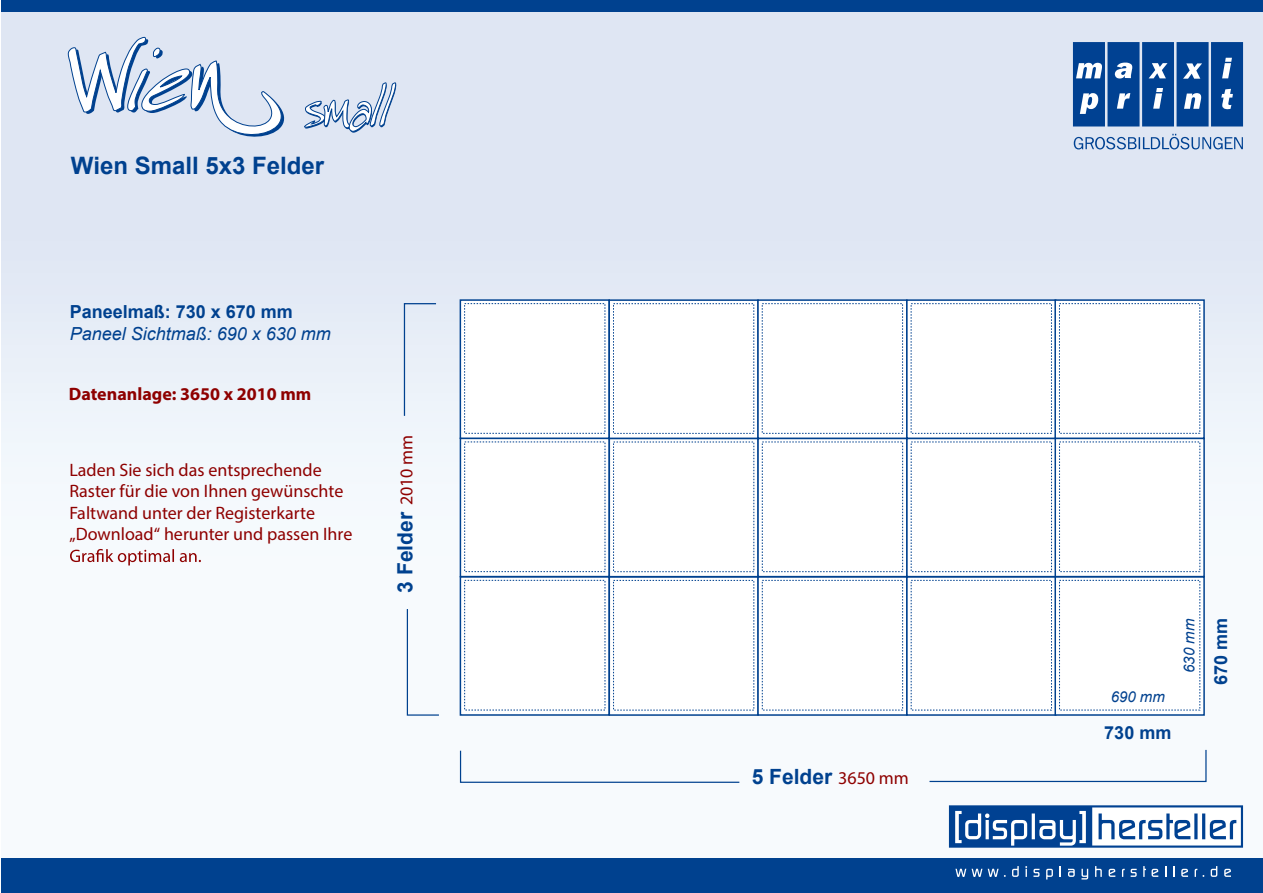
<style>
.page{position:relative;width:1263px;height:893px;background:#fff}
.page>*{position:absolute;margin:0;border:0;box-sizing:border-box;transform-origin:0 0}
.t1{font:700 24px "Arial";color:#00418f}
.t2{font:700 21px "Arial";color:#00418f}
.t3{font:18px/21.6px "Myriad Pro";color:#8e0000}
.t4{font:700 18px "Arial";color:#00418f}
.t5{font:italic 18px "Arial";color:#00418f}
.t6{font:700 18px "Myriad Pro";color:#8e0000}
.t7{font:italic 15px "Arial";color:#00418f}
.s1{font-family:"Myriad Pro";font-weight:400;font-size:18px;color:#8e0000}
</style>
<div class="page">
<img style="left:1px;top:12px;width:1262px;height:836px">
<svg style="left:949px;top:805px;width:294px;height:43px"></svg>
<svg style="left:1073px;top:42px;width:170px;height:107px;background:#4977b1"></svg>
<div style="left:1px;top:858px;width:1262px;height:34px;background:#00418f"></div>
<div style="left:1px;top:0;width:1262px;height:12px;background:#00418f"></div>
<svg style="left:955px;top:866px;width:98px;height:13px"></svg>
<svg style="left:1060px;top:866px;width:171px;height:13px"></svg>
<svg style="left:463px;top:579px;width:144px;height:134px"></svg>
<div style="left:465px;top:580px;width:140px;height:130px;background:#fff"></div>
<svg style="left:463px;top:441px;width:144px;height:133px"></svg>
<div style="left:460px;top:438px;width:150px;height:139px;border:2px solid #00418f"></div>
<div style="left:465px;top:442px;width:140px;height:130px;background:#fff"></div>
<svg style="left:460px;top:300px;width:149px;height:138px"></svg>
<div style="left:460px;top:299px;width:150px;height:140px;border:2px solid #00418f"></div>
<div style="left:465px;top:304px;width:140px;height:129px;background:#fff"></div>
<svg style="left:611px;top:579px;width:145px;height:134px"></svg>
<div style="left:608px;top:576px;width:151px;height:140px;border:2px solid #00418f"></div>
<div style="left:613px;top:580px;width:141px;height:130px;background:#fff"></div>
<svg style="left:611px;top:441px;width:145px;height:133px"></svg>
<div style="left:608px;top:438px;width:151px;height:139px;border:2px solid #00418f"></div>
<div style="left:613px;top:442px;width:141px;height:130px;background:#fff"></div>
<div style="left:609px;top:300px;width:149px;height:138px;background:#fff"></div>
<div style="left:608px;top:299px;width:151px;height:140px;border:2px solid #00418f"></div>
<svg style="left:760px;top:579px;width:145px;height:134px"></svg>
<div style="left:757px;top:576px;width:151px;height:140px;border:2px solid #00418f"></div>
<div style="left:762px;top:580px;width:141px;height:130px;background:#fff"></div>
<svg style="left:760px;top:441px;width:145px;height:133px"></svg>
<div style="left:757px;top:438px;width:151px;height:139px;border:2px solid #00418f"></div>
<div style="left:762px;top:442px;width:141px;height:130px;background:#fff"></div>
<svg style="left:758px;top:300px;width:149px;height:138px"></svg>
<div style="left:757px;top:299px;width:150px;height:140px;border:2px solid #00418f"></div>
<div style="left:762px;top:304px;width:140px;height:129px;background:#fff"></div>
<svg style="left:909px;top:579px;width:144px;height:134px"></svg>
<div style="left:906px;top:576px;width:150px;height:140px;border:2px solid #00418f"></div>
<div style="left:911px;top:580px;width:140px;height:130px;background:#fff"></div>
<svg style="left:909px;top:441px;width:144px;height:133px"></svg>
<div style="left:906px;top:438px;width:150px;height:139px;border:2px solid #00418f"></div>
<div style="left:911px;top:442px;width:140px;height:130px;background:#fff"></div>
<div style="left:907px;top:300px;width:149px;height:138px;background:#fff"></div>
<div style="left:906px;top:299px;width:150px;height:140px;border:2px solid #00418f"></div>
<svg style="left:1057px;top:579px;width:145px;height:134px"></svg>
<div style="left:1054px;top:576px;width:151px;height:140px;border:2px solid #00418f"></div>
<div style="left:1059px;top:580px;width:141px;height:130px;background:#fff"></div>
<svg style="left:1057px;top:441px;width:145px;height:133px"></svg>
<div style="left:1054px;top:438px;width:151px;height:139px;border:2px solid #00418f"></div>
<div style="left:1059px;top:442px;width:141px;height:130px;background:#fff"></div>
<div style="left:1055px;top:300px;width:149px;height:138px;background:linear-gradient(to right,#fff,#fff)"></div>
<div style="left:1054px;top:299px;width:151px;height:140px;border:2px solid #00418f"></div>
<div style="left:1059px;top:304px;width:141px;height:129px;background:#fff"></div>
<svg style="left:68px;top:37px;width:328px;height:116px;background:#cfdaeb"></svg>
<svg style="left:70px;top:549px;width:131px;height:16px"></svg>
<svg style="left:406px;top:608px;width:34px;height:108px"></svg>
<svg style="left:403px;top:302px;width:34px;height:115px;background:#dee7f3"></svg>
<svg style="left:928px;top:749px;width:279px;height:34px"></svg>
<svg style="left:459px;top:749px;width:282px;height:34px"></svg>
<h1 class="t1" style="left:71px;top:149px;width:255px">Wien Small 5x3 Felder</h1>
<p class="t4" style="left:70px;top:300px;width:225px">Paneelmaß: 730 x 670 mm</p>
<p class="t5" style="left:70px;top:322px;width:263px">Paneel Sichtmaß: 690 x 630 mm</p>
<p class="t6" style="left:69px;top:382px;width:244px">Datenanlage: 3650 x 2010 mm</p>
<p class="t3" style="left:69px;top:458px;width:284px">Laden Sie sich das entsprechende Raster für die von Ihnen gewünschte Faltwand unter der Registerkarte „Download“ herunter und passen Ihre</p>
<p class="t3" style="left:395px;top:505px;width:72px;rotate:-90deg">2010 mm</p>
<p class="t2" style="left:391px;top:593px;width:82px;rotate:-90deg">3 Felder</p>
<p class="t2" style="left:752px;top:763px;width:159px">5 Felder <span class="s1">3650 mm</span></p>
<p class="t7" style="left:1111px;top:687px;width:56px">690 mm</p>
<p class="t4" style="left:1104px;top:721px;width:69px">730 mm</p>
<p class="t7" style="left:1179px;top:673px;width:56px;rotate:-90deg">630 mm</p>
<p class="t4" style="left:1209px;top:685px;width:69px;rotate:-90deg">670 mm</p>
</div>
